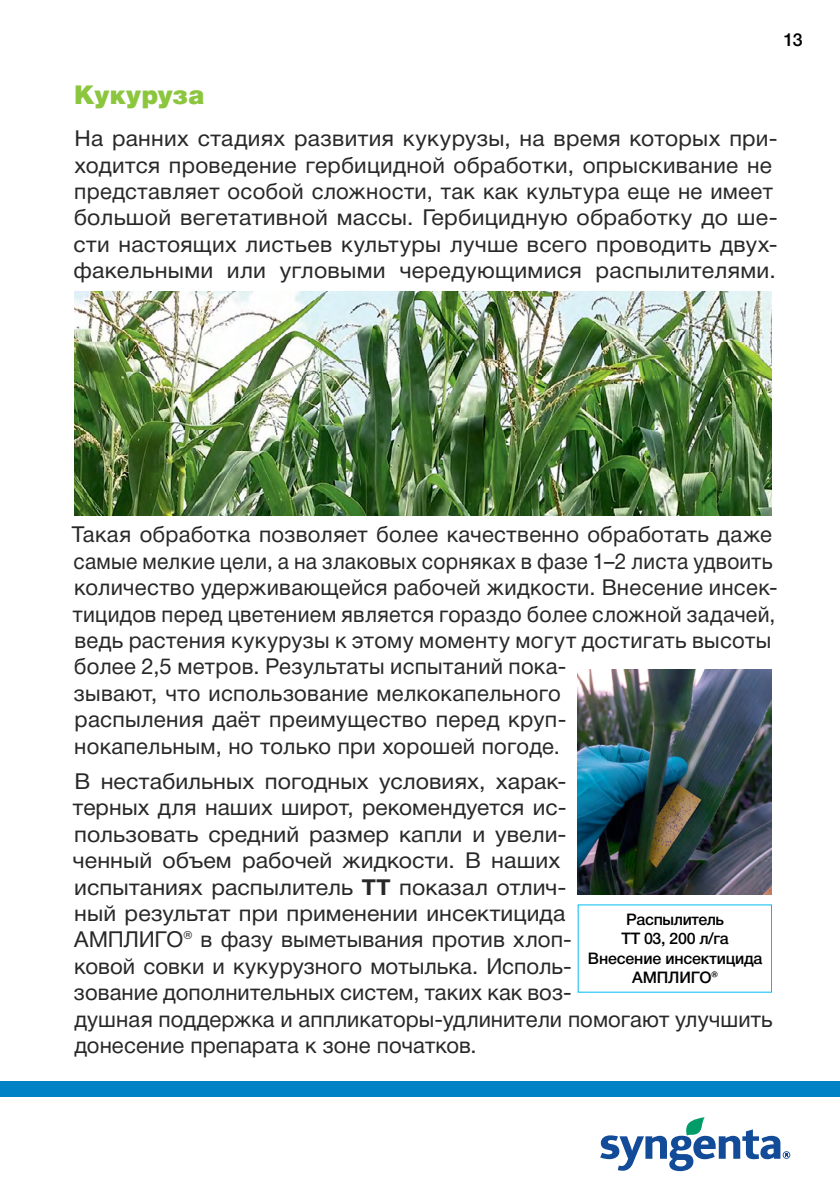
<style>
.page{position:relative;width:840px;height:1191px;background:#fff}
.page>*{position:absolute;margin:0;border:0;box-sizing:border-box;transform-origin:0 0}
.t1{font:900 26px "Helvetica Neue Cyr";letter-spacing:.015em;color:#8cc63f}
.t2{font:22px/26.4px "Helvetica Neue Cyr";letter-spacing:.01em;color:#292829}
.t3{font:22px/26.4px "Helvetica Neue Cyr";letter-spacing:.01em;color:#292829;scale:1.05 1}
.t4{font:500 18px "Helvetica Neue Cyr";color:#000}
.Paragraph_Style_2{font:500 16px/19.2px "Helvetica Neue Cyr";letter-spacing:-.01em;color:#000;text-align:center}
.s1{font-weight:700}
</style>
<div class="page">
<div style="left:0;top:1081px;width:839px;height:15px;background:#0082c7"></div>
<svg style="left:600px;top:1117px;width:189px;height:54px"></svg>
<img style="left:74px;top:291px;width:697px;height:224px">
<img style="left:577px;top:669px;width:194px;height:225px">
<p class="t1" style="left:74px;top:80px;width:132px">Кукуруза</p>
<p class="t4" style="left:782px;top:29px;width:21px">13</p>
<p class="t2" style="left:73px;top:125px;width:705px">На ранних стадиях развития кукурузы, на время которых при&shy;ходится проведение гербицидной обработки, опрыскивание не представляет особой сложности, так как культура еще не имеет большой вегетативной массы. Гербицидную обработку до ше&shy;сти настоящих листьев культуры лучше всего проводить двух&shy;факельными или угловыми чередующимися распылителями.</p>
<p class="t2" style="left:72px;top:521px;width:706px">Такая обработка позволяет более качественно обработать даже самые мелкие цели, а на злаковых сорняках в фазе 1–2 листа удвоить количество удерживающейся рабочей жидкости. Внесение инсек&shy;тицидов перед цветением является гораздо более сложной задачей, ведь растения кукурузы к этому моменту могут достигать высоты более 2,5 метров. Результаты испытаний пока-<br>зывают, что использование мелкокапельного<br>распыления даёт преимущество перед круп-<br>нокапельным, но только при хорошей погоде.</p>
<p class="t3" style="left:72px;top:768px;width:668px">В нестабильных погодных условиях, харак-<br>терных для наших широт, рекомендуется ис-<br>пользовать средний размер капли и увели-<br>ченный объем рабочей жидкости. В наших<br>испытаниях распылитель <span class="s1">TT</span> показал отлич-<br>ный результат при применении инсектицида<br>АМПЛИГО® в фазу выметывания против хлоп-<br>ковой совки и кукурузного мотылька. Исполь-<br>зование дополнительных систем, таких как воз-<br>душная поддержка и аппликаторы-удлинители помогают улучшить донесение препарата к зоне початков.</p>
<p class="Paragraph_Style_2" style="left:587px;top:910px;width:176px">Распылитель<br>TT 03, 200 л/га<br>Внесение инсектицида<br>АМПЛИГО®</p>
</div>
